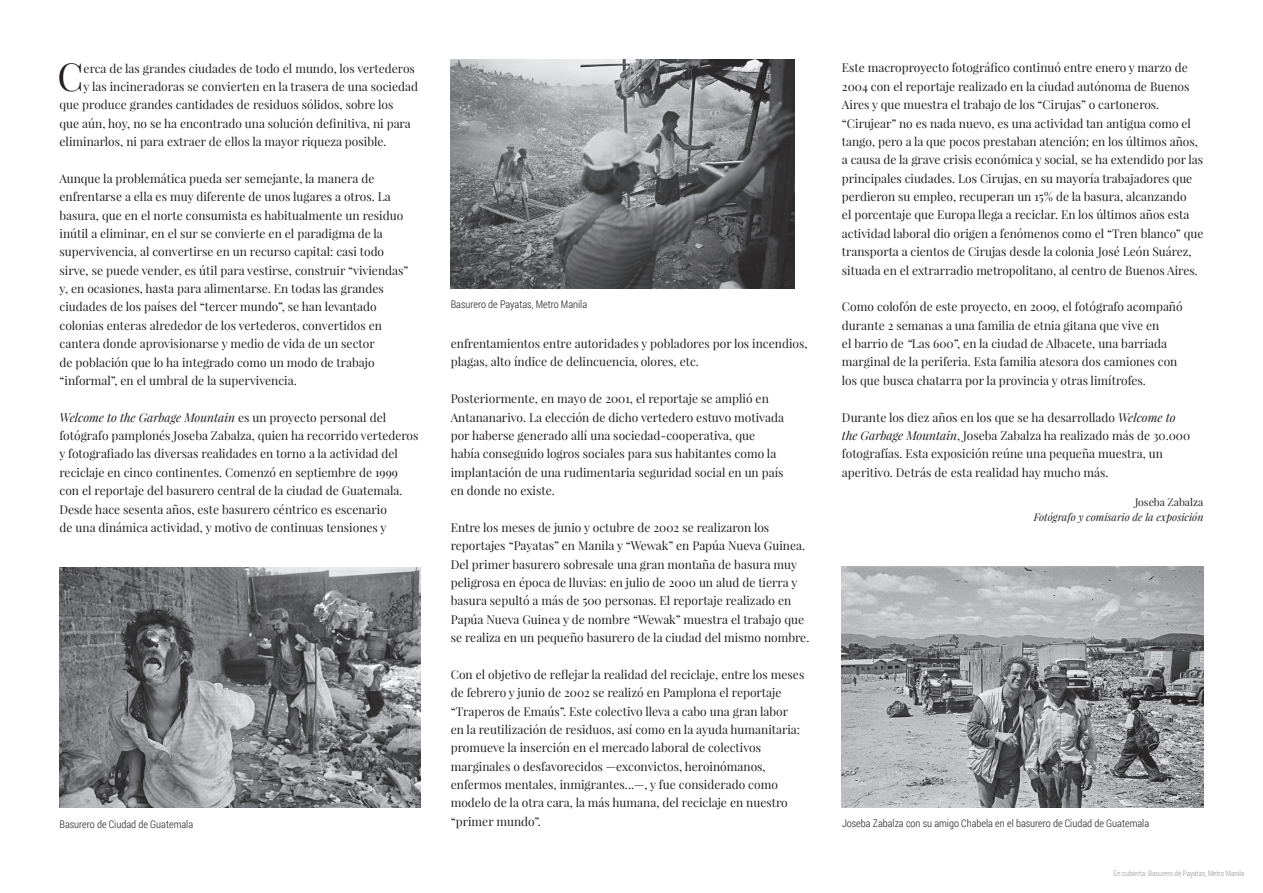
<style>
.page{position:relative;width:1263px;height:893px;background:#fff}
.page>*{position:absolute;margin:0;border:0;box-sizing:border-box;transform-origin:0 0}
.t1{font:37.95px "Playfair Display";color:#231f20}
.t2{font:12px/18.3px "Playfair Display";color:#231f20}
.t3{font:300 10.5px "Roboto Condensed";color:#231f20}
.t4{font:italic 10.5px "Playfair Display";color:#231f20}
.t5{font:10.5px "Playfair Display";color:#231f20}
.t6{font:300 7.5px "Roboto Condensed";letter-spacing:-.005em;color:#939598}
.s1{font-style:italic}
</style>
<div class="page">
<img style="left:60px;top:567px;width:361px;height:241px">
<img style="left:451px;top:60px;width:343px;height:228px">
<img style="left:842px;top:567px;width:361px;height:241px">
<p class="t2" style="left:842px;top:59px;width:363px">Este macroproyecto fotográfico continuó entre enero y marzo de 2004 con el reportaje realizado en la ciudad autónoma de Buenos Aires y que muestra el trabajo de los “Cirujas” o cartoneros. “Cirujear” no es nada nuevo, es una actividad tan antigua como el tango, pero a la que pocos prestaban atención; en los últimos años, a causa de la grave crisis económica y social, se ha extendido por las principales ciudades. Los Cirujas, en su mayoría trabajadores que perdieron su empleo, recuperan un 15 % de la basura, alcanzando<br>el porcentaje que Europa llega a reciclar. En los últimos años esta actividad laboral dio origen a fenómenos como el “Tren blanco” que transporta a cientos de Cirujas desde la colonia José León Suárez, situada en el extrarradio metropolitano, al centro de Buenos Aires.</p>
<p class="t2" style="left:842px;top:298px;width:342px">Como colofón de este proyecto, en 2009, el fotógrafo acompañó durante 2 semanas a una familia de etnia gitana que vive en<br>el barrio de <span class="s1">“</span>Las 600”, en la ciudad de Albacete, una barriada marginal de la periferia. Esta familia atesora dos camiones con los que busca chatarra por la provincia y otras limítrofes.</p>
<p class="t2" style="left:842px;top:408px;width:350px">Durante los diez años en los que se ha desarrollado <span class="s1">Welcome to the Garbage Mountain</span>, Joseba Zabalza ha realizado más de 30.000 fotografías. Esta exposición reúne una pequeña muestra, un aperitivo. Detrás de esta realidad hay mucho más.</p>
<p class="t5" style="left:1135px;top:495px;width:70px">Joseba Zabalza</p>
<p class="t4" style="left:1034px;top:510px;width:171px">Fotógrafo y comisario de la exposición</p>
<h1 class="t1" style="left:58px;top:53px;width:28px">C</h1>
<p class="t2" style="left:84px;top:59px;width:333px">erca de las grandes ciudades de todo el mundo, los vertederos</p>
<p class="t2" style="left:84px;top:77px;width:336px">y las incineradoras se convierten en la trasera de una sociedad</p>
<p class="t2" style="left:60px;top:96px;width:335px">que produce grandes cantidades de residuos sólidos, sobre los</p>
<p class="t2" style="left:60px;top:114px;width:353px">que aún, hoy, no se ha encontrado una solución definitiva, ni para</p>
<p class="t2" style="left:60px;top:132px;width:328px">eliminarlos, ni para extraer de ellos la mayor riqueza posible.</p>
<p class="t2" style="left:60px;top:169px;width:350px">Aunque la problemática pueda ser semejante, la manera de enfrentarse a ella es muy diferente de unos lugares a otros. La basura, que en el norte consumista es habitualmente un residuo inútil a eliminar, en el sur se convierte en el paradigma de la supervivencia, al convertirse en un recurso capital: casi todo sirve, se puede vender, es útil para vestirse, construir “viviendas” y, en ocasiones, hasta para alimentarse. En todas las grandes ciudades de los países del “tercer mundo”, se han levantado colonias enteras alrededor de los vertederos, convertidos en cantera donde aprovisionarse y medio de vida de un sector<br>de población que lo ha integrado como un modo de trabajo “informal”, en el umbral de la supervivencia.</p>
<p class="t2" style="left:60px;top:408px;width:360px"><span class="s1">Welcome to the Garbage Mountain</span> es un proyecto personal del fotógrafo pamplonés Joseba Zabalza, quien ha recorrido vertederos y fotografiado las diversas realidades en torno a la actividad del reciclaje en cinco continentes. Comenzó en septiembre de 1999 con el reportaje del basurero central de la ciudad de Guatemala.<br>Desde hace sesenta años, este basurero céntrico es escenario<br>de una dinámica actividad, y motivo de continuas tensiones y</p>
<p class="t3" style="left:451px;top:297px;width:138px">Basurero de Payatas, Metro Manila</p>
<p class="t2" style="left:451px;top:334px;width:358px">enfrentamientos entre autoridades y pobladores por los incendios, plagas, alto índice de delincuencia, olores, etc.</p>
<p class="t2" style="left:451px;top:389px;width:335px">Posteriormente, en mayo de 2001, el reportaje se amplió en Antananarivo. La elección de dicho vertedero estuvo motivada por haberse generado allí una sociedad-cooperativa, que había conseguido logros sociales para sus habitantes como la implantación de una rudimentaria seguridad social en un país en donde no existe.</p>
<p class="t2" style="left:451px;top:518px;width:360px">Entre los meses de junio y octubre de 2002 se realizaron los reportajes “Payatas” en Manila y “Wewak” en Papúa Nueva Guinea.<br>Del primer basurero sobresale una gran montaña de basura muy peligrosa en época de lluvias: en julio de 2000 un alud de tierra y basura sepultó a más de 500 personas. El reportaje realizado en Papúa Nueva Guinea y de nombre “Wewak” muestra el trabajo que se realiza en un pequeño basurero de la ciudad del mismo nombre.</p>
<p class="t2" style="left:451px;top:665px;width:355px">Con el objetivo de reflejar la realidad del reciclaje, entre los meses de febrero y junio de 2002 se realizó en Pamplona el reportaje “Traperos de Emaús”. Este colectivo lleva a cabo una gran labor en la reutilización de residuos, así como en la ayuda humanitaria: promueve la inserción en el mercado laboral de colectivos marginales o desfavorecidos —exconvictos, heroinómanos, enfermos mentales, inmigrantes...—, y fue considerado como modelo de la otra cara, la más humana, del reciclaje en nuestro “primer mundo”.</p>
<p class="t3" style="left:60px;top:817px;width:135px">Basurero de Ciudad de Guatemala</p>
<p class="t3" style="left:842px;top:816px;width:309px">Joseba Zabalza con su amigo Chabela en el basurero de Ciudad de Guatemala</p>
<p class="t6" style="left:1113px;top:868px;width:132px">En cubierta: Basurero de Payatas, Metro Manila</p>
</div>
